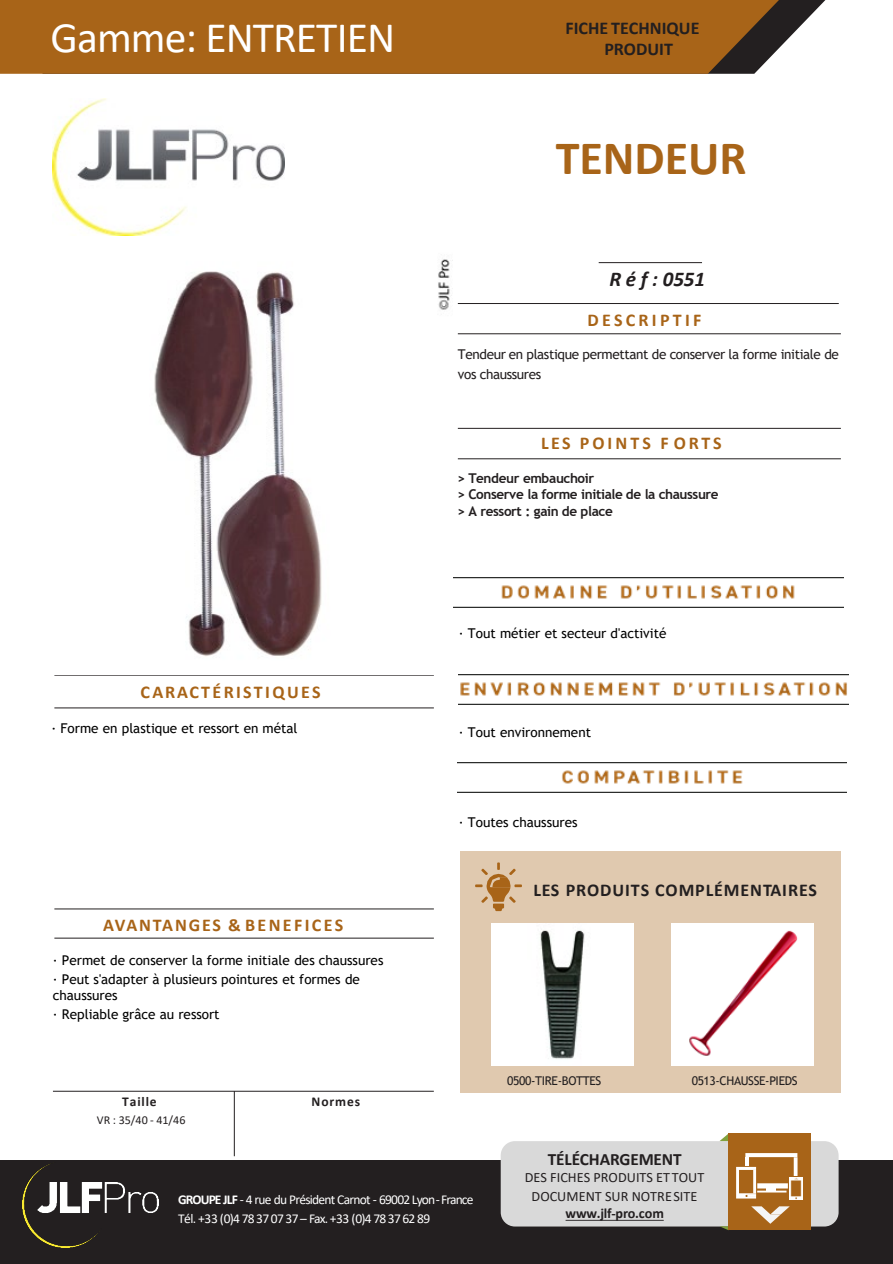
<style>
.page{position:relative;width:893px;height:1264px;background:#fff}
.page>*{position:absolute;margin:0;border:0;box-sizing:border-box;transform-origin:0 0}
.t1{font:700 48px "Calibri";color:#a86418}
.t2{font:43.5px "Calibri";letter-spacing:-.02em;color:#fff}
.t3{font:italic 700 21px "Calibri";color:#231f20}
.t4{font:700 18px "Calibri";letter-spacing:.05em;color:#231f20}
.t5{font:700 18px/21.6px "Calibri";color:#231f20}
.t6{font:700 18px "Calibri";letter-spacing:.105em;color:#a86418}
.t7{font:700 18px "Calibri";letter-spacing:.13em;color:#a86418}
.t8{font:700 18px "Calibri";letter-spacing:.16em;color:#a86418}
.t9{font:700 18px "Calibri";letter-spacing:.18em;color:#a86418}
.t10{font:700 17.25px "Calibri";letter-spacing:-.01em;color:#231f20}
.t11{font:14.25px "Calibri";letter-spacing:.005em;color:#231f20}
.t12{font:700 14.25px "Calibri";letter-spacing:-.01em;color:#231f20}
.t13{font:13.5px/19px "Trebuchet MS";color:#000}
.t14{font:13.5px "Calibri";letter-spacing:-.055em;color:#fff}
.t15{font:700 13.5px/16.2px "Trebuchet MS";letter-spacing:-.03em;color:#231f20}
.t16{font:13.5px/19.8px "Trebuchet MS";letter-spacing:-.025em;color:#231f20}
.t17{font:700 13.5px "Calibri";letter-spacing:.065em;color:#231f20}
.t18{font:12px "Trebuchet MS";letter-spacing:-.03em;color:#231f20}
.t19{font:12px "Calibri";color:#231f20}
.s1{font-weight:700}
</style>
<div class="page">
<div style="left:0;top:1159px;width:892px;height:104px;background:#231f20"></div>
<div style="left:500px;top:1140px;width:338px;height:86px;background:#d9d9d9;border-radius:14px"></div>
<hr style="left:598px;top:262px;width:104px;height:1px;background:#231f20">
<hr style="left:458px;top:428px;width:382px;height:1px;background:#231f20">
<hr style="left:458px;top:303px;width:380px;height:1px;background:#231f20">
<hr style="left:458px;top:458px;width:382px;height:1px;background:#231f20">
<hr style="left:458px;top:333px;width:382px;height:1px;background:#231f20">
<hr style="left:54px;top:674px;width:380px;height:1px;background:#231f20">
<hr style="left:54px;top:908px;width:380px;height:1px;background:#231f20">
<hr style="left:54px;top:707px;width:380px;height:1px;background:#231f20">
<hr style="left:54px;top:937px;width:380px;height:1px;background:#231f20">
<div style="left:459px;top:851px;width:381px;height:241px;background:#e0c9af"></div>
<svg style="left:778px;top:0;width:47px;height:49px"></svg>
<div style="left:0;top:0;width:778px;height:74px;background:#a86418"></div>
<hr style="left:53px;top:1090px;width:381px;height:1px;background:#231f20">
<hr style="left:234px;top:1090px;width:1px;height:65px;background:#231f20">
<svg style="left:475px;top:862px;width:47px;height:48px"></svg>
<svg style="left:565px;top:1219px;width:98px;height:1px"></svg>
<svg style="left:719px;top:1226px;width:9px;height:3px"></svg>
<svg style="left:721px;top:1134px;width:7px;height:6px"></svg>
<div style="left:728px;top:1133px;width:82px;height:96px;background:#a86418"></div>
<svg style="left:751px;top:1206px;width:38px;height:17px"></svg>
<hr style="left:757px;top:1190px;width:29px;height:2px;background:#fff">
<svg style="left:766px;top:1188px;width:9px;height:2px"></svg>
<svg style="left:757px;top:1183px;width:30px;height:5px"></svg>
<svg style="left:793px;top:1156px;width:4px;height:19px"></svg>
<svg style="left:745px;top:1153px;width:52px;height:3px"></svg>
<svg style="left:736px;top:1156px;width:20px;height:42px"></svg>
<hr style="left:753px;top:1169px;width:3px;height:23px;background:#fff">
<img style="left:789px;top:1177px;width:13px;height:21px">
<img style="left:23px;top:1164px;width:135px;height:83px">
<img style="left:457px;top:762px;width:389px;height:30px">
<img style="left:454px;top:577px;width:389px;height:30px">
<img style="left:459px;top:674px;width:389px;height:30px">
<img style="left:53px;top:98px;width:232px;height:137px">
<img style="left:671px;top:923px;width:142px;height:142px">
<img style="left:491px;top:923px;width:142px;height:142px">
<img style="left:154px;top:259px;width:299px;height:398px">
<h2 class="t2" style="left:50px;top:8px;width:346px">Gamme: ENTRETIEN</h2>
<p class="t7" style="left:141px;top:678px;width:182px">CARACTÉRISTIQUES</p>
<p class="t13" style="left:52px;top:718px;width:247px">· Forme en plastique et ressort en métal</p>
<p class="t6" style="left:103px;top:911px;width:242px">AVANTANGES &amp; BENEFICES</p>
<p class="t13" style="left:53px;top:950px;width:332px">· Permet de conserver la forme initiale des chaussures · Peut s'adapter à plusieurs pointures et formes de</p>
<p class="t13" style="left:53px;top:985px;width:168px">chaussures<br>· Repliable grâce au ressort</p>
<p class="t17" style="left:122px;top:1091px;width:36px">Taille</p>
<p class="t19" style="left:97px;top:1111px;width:90px">VR : 35/40 - 41/46</p>
<p class="t17" style="left:311px;top:1091px;width:50px">Normes</p>
<p class="t5" style="left:604px;top:17px;width:97px;text-indent:-39px">FICHE TECHNIQUE<br>PRODUIT</p>
<p class="t1" style="left:555px;top:124px;width:192px">TENDEUR</p>
<p class="t3" style="left:609px;top:264px;width:97px">R é f : 0551</p>
<p class="t9" style="left:587px;top:307px;width:115px">DESCRIPTIF</p>
<p class="t16" style="left:458px;top:344px;width:382px">Tendeur en plastique permettant de conserver la forme initiale de vos chaussures</p>
<p class="t8" style="left:541px;top:430px;width:182px">LES POINTS F ORTS</p>
<p class="t15" style="left:457px;top:470px;width:263px">&gt; Tendeur embauchoir<br>&gt; Conserve la forme initiale de la chaussure &gt; A ressort : gain de place</p>
<p class="t13" style="left:459px;top:623px;width:209px">· Tout métier et secteur d'activité</p>
<p class="t13" style="left:459px;top:722px;width:134px">· Tout environnement</p>
<p class="t13" style="left:459px;top:812px;width:120px">· Toutes chaussures</p>
<p class="t4" style="left:533px;top:877px;width:285px">LES PRODUITS COMPLÉMENTAIRES</p>
<p class="t18" style="left:507px;top:1073px;width:95px">0500-TIRE-BOTTES</p>
<p class="t18" style="left:691px;top:1073px;width:107px">0513-CHAUSSE-PIEDS</p>
<p class="t14" style="left:178px;top:1190px;width:297px"><span class="s1">GROUPE JLF</span> - 4 rue du Président Carnot - 69002 Lyon-France</p>
<p class="t14" style="left:178px;top:1208px;width:253px">Tél. +33 (0)4783707 37– Fax.+33 (0)4783762 89</p>
<p class="t10" style="left:547px;top:1146px;width:135px">TÉLÉCHARGEMENT</p>
<p class="t11" style="left:524px;top:1167px;width:181px">DES FICHES PRODUITS ETTOUT</p>
<p class="t11" style="left:531px;top:1186px;width:167px">DOCUMENT SUR NOTRESITE</p>
<p class="t12" style="left:565px;top:1203px;width:100px">www.jlf-pro.com</p>
</div>
